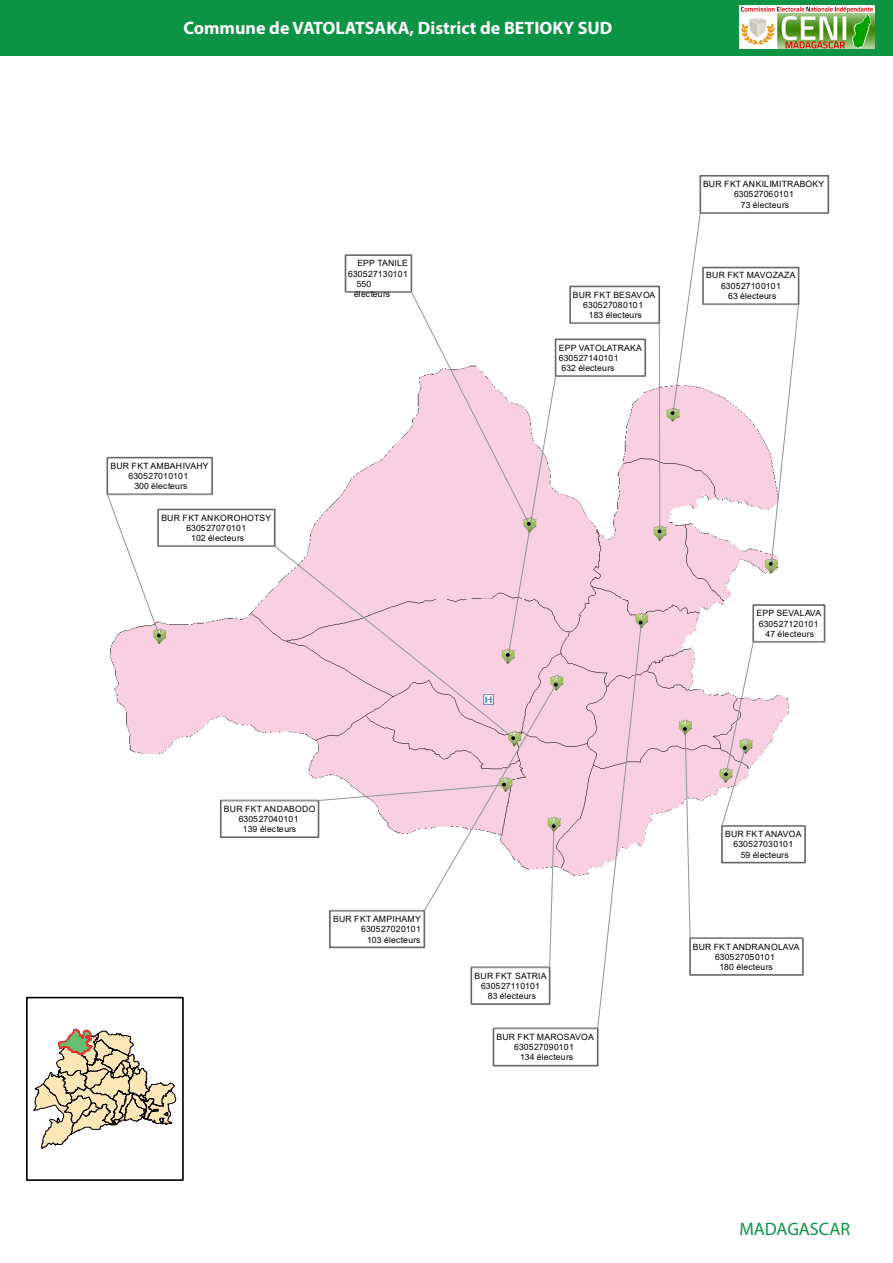
<style>
.page{position:relative;width:893px;height:1263px;background:#fff}
.page>*{position:absolute;margin:0;border:0;box-sizing:border-box;transform-origin:0 0}
.t1{font:700 18px "Myriad Pro";color:#fff}
.t2{font:18px "Myriad Pro";color:#0d9344}
.t3{font:8.7px/10.2px "Arial";letter-spacing:.005em;color:#000001;text-align:center}
</style>
<div class="page">
<div style="left:0;top:0;width:893px;height:56px;background:#0d9344"></div>
<img style="left:740px;top:6px;width:134px;height:43px">
<img style="left:26px;top:176px;width:804px;height:924px">
<div style="left:220px;top:800px;width:99px;height:38px;background:#fff;border:2px solid #646869"></div>
<svg style="left:220px;top:783px;width:109px;height:18px"></svg>
<div style="left:470px;top:966px;width:80px;height:39px;background:#fff;border:2px solid #646869"></div>
<svg style="left:471px;top:911px;width:22px;height:57px"></svg>
<div style="left:157px;top:509px;width:119px;height:38px;background:#fff;border:2px solid #646869"></div>
<svg style="left:158px;top:546px;width:335px;height:194px"></svg>
<div style="left:107px;top:457px;width:106px;height:38px;background:#fff;border:2px solid #646869"></div>
<svg style="left:107px;top:494px;width:106px;height:144px"></svg>
<div style="left:329px;top:910px;width:96px;height:38px;background:#fff;border:2px solid #646869"></div>
<svg style="left:329px;top:683px;width:164px;height:228px"></svg>
<div style="left:345px;top:254px;width:67px;height:39px;background:#fff;border:2px solid #646869"></div>
<div style="left:699px;top:175px;width:130px;height:39px;background:#fff;border:2px solid #646869"></div>
<div style="left:569px;top:286px;width:91px;height:38px;background:#fff;border:2px solid #646869"></div>
<svg style="left:671px;top:212px;width:158px;height:354px"></svg>
<div style="left:493px;top:1027px;width:105px;height:39px;background:#fff;border:2px solid #646869"></div>
<svg style="left:493px;top:657px;width:149px;height:372px"></svg>
<svg style="left:345px;top:291px;width:316px;height:366px"></svg>
<div style="left:689px;top:937px;width:115px;height:39px;background:#fff;border:2px solid #646869"></div>
<div style="left:752px;top:604px;width:73px;height:38px;background:#fff;border:2px solid #646869"></div>
<svg style="left:684px;top:641px;width:141px;height:298px"></svg>
<svg style="left:33px;top:1028px;width:143px;height:121px"></svg>
<div style="left:26px;top:997px;width:158px;height:184px;border:2px solid #000001"></div>
<h1 class="t1" style="left:183px;top:16px;width:430px">Commune de VATOLATSAKA, District de BETIOKY SUD</h1>
<p class="t3" style="left:111px;top:461px;width:100px">BUR FKT AMBAHIVAHY<br>630527010101<br>300 électeurs</p>
<p class="t3" style="left:161px;top:513px;width:111px">BUR FKT ANKOROHOTSY<br>630527070101<br>102 électeurs</p>
<p class="t3" style="left:357px;top:258px;width:52px">EPP TANILE</p>
<p class="t3" style="left:348px;top:268px;width:61px">630527130101</p>
<p class="t3" style="left:357px;top:279px;width:16px">550</p>
<p class="t3" style="left:354px;top:288px;width:38px">électeurs</p>
<p class="t3" style="left:573px;top:290px;width:84px">BUR FKT BESAVOA<br>630527080101<br>183 électeurs</p>
<p class="t3" style="left:559px;top:342px;width:84px">EPP VATOLATRAKA</p>
<p class="t3" style="left:559px;top:353px;width:61px">630527140101</p>
<p class="t3" style="left:562px;top:363px;width:54px">632 électeurs</p>
<p class="t3" style="left:703px;top:179px;width:123px">BUR FKT ANKILIMITRABOKY<br>630527060101<br>73 électeurs</p>
<p class="t3" style="left:706px;top:270px;width:91px">BUR FKT MAVOZAZA<br>630527100101<br>63 électeurs</p>
<p class="t3" style="left:756px;top:608px;width:66px">EPP SEVALAVA<br>630527120101<br>47 électeurs</p>
<p class="t3" style="left:224px;top:804px;width:93px">BUR FKT ANDABODO<br>630527040101<br>139 électeurs</p>
<p class="t3" style="left:333px;top:914px;width:89px;text-align:right">BUR FKT AMPIHAMY<br>630527020101<br>103 électeurs</p>
<p class="t3" style="left:475px;top:970px;width:74px">BUR FKT SATRIA<br>630527110101<br>83 électeurs</p>
<p class="t3" style="left:496px;top:1031px;width:99px">BUR FKT MAROSAVOA<br>630527090101<br>134 électeurs</p>
<p class="t3" style="left:725px;top:829px;width:78px">BUR FKT ANAVOA<br>630527030101<br>59 électeurs</p>
<p class="t3" style="left:693px;top:941px;width:108px">BUR FKT ANDRANOLAVA<br>630527050101<br>180 électeurs</p>
<h1 class="t2" style="left:739px;top:1218px;width:112px">MADAGASCAR</h1>
</div>
